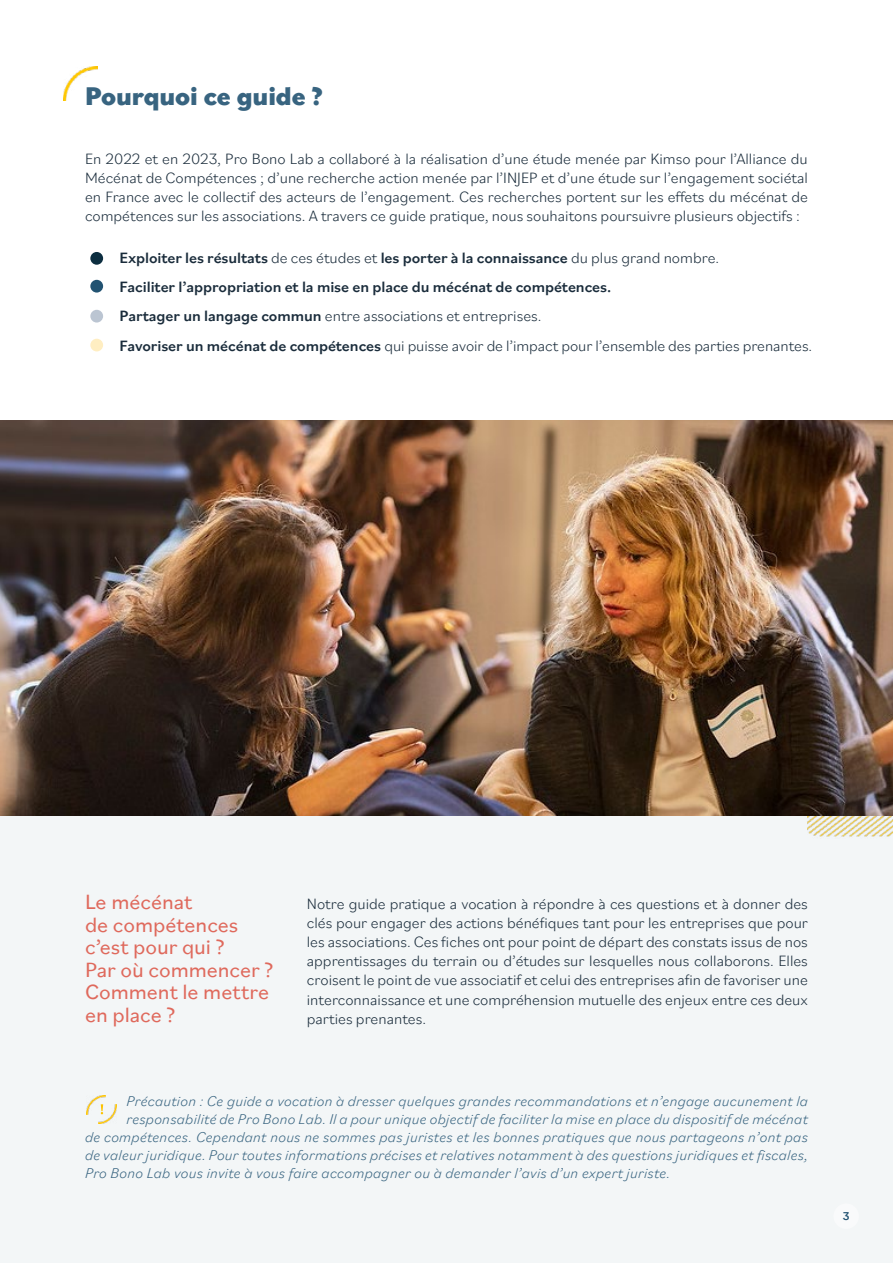
<style>
.page{position:relative;width:893px;height:1263px;background:#fff}
.page>*{position:absolute;margin:0;border:0;box-sizing:border-box;transform-origin:0 0}
.t1{font:800 27px "Bilo";letter-spacing:-.005em;color:#386480}
.t2{font:21.75px/22.5px "Bilo";letter-spacing:-.005em;color:#df695c}
.t3{font:300 15.75px/19px "Bilo";color:#1a2c3b;text-align:justify}
.t4{font:500 15.75px/29.2px "Bilo";letter-spacing:-.005em;color:#1a2c3b}
.t5{font:italic 300 15px "Bilo";letter-spacing:.02em;color:#386480}
.t6{font:500 12px "Bilo";color:#225372}
.s1{font-weight:300}
</style>
<div class="page">
<div style="left:0;top:752px;width:893px;height:511px;background:#f3f6f7"></div>
<img style="left:808px;top:815px;width:85px;height:22px">
<img style="left:0;top:421px;width:893px;height:394px">
<div style="left:833px;top:1203px;width:26px;height:26px;background:#f9fafb;border-radius:50%"></div>
<img style="left:87px;top:1095px;width:18px;height:19px">
<img style="left:99px;top:1104px;width:18px;height:19px">
<svg style="left:101px;top:1104px;width:2px;height:10px"></svg>
<img style="left:64px;top:67px;width:34px;height:34px">
<div style="left:90px;top:252px;width:13px;height:13px;background:#0c2e40;border-radius:50%"></div>
<div style="left:90px;top:310px;width:13px;height:13px;background:#bbc5d2;border-radius:50%"></div>
<div style="left:90px;top:280px;width:13px;height:13px;background:#225372;border-radius:50%"></div>
<div style="left:90px;top:339px;width:13px;height:12px;background:#ffeec2;border-radius:50%"></div>
<h1 class="t1" style="left:85px;top:78px;width:239px">Pourquoi ce guide ?</h1>
<p class="t3" style="left:85px;top:148px;width:724px">En 2022 et en 2023, Pro Bono Lab a collaboré à la réalisation d’une étude menée par Kimso pour l’Alliance du Mécénat de Compétences ; d’une recherche action menée par l’INJEP et d’une étude sur l’engagement sociétal en France avec le collectif des acteurs de l’engagement. Ces recherches portent sur les effets du mécénat de compétences sur les associations. A travers ce guide pratique, nous souhaitons poursuivre plusieurs objectifs :</p>
<p class="t4" style="left:119px;top:242px;width:694px">Exploiter les résultats <span class="s1">de ces études et</span> les porter à la connaissance <span class="s1">du plus grand nombre.<br></span>Faciliter l’appropriation et la mise en place du mécénat de compétences.<br>Partager un langage commun <span class="s1">entre associations et entreprises.<br></span>Favoriser un mécénat de compétences <span class="s1">qui puisse avoir de l’impact pour l’ensemble des parties prenantes.</span></p>
<h2 class="t2" style="left:85px;top:890px;width:190px">Le mécénat<br>de compétences c’est pour qui ?<br>Par où commencer ?<br>Comment le mettre en place ?</h2>
<p class="t3" style="left:307px;top:893px;width:503px">Notre guide pratique a vocation à répondre à ces questions et à donner des clés pour engager des actions bénéfiques tant pour les entreprises que pour les associations. Ces fiches ont pour point de départ des constats issus de nos apprentissages du terrain ou d’études sur lesquelles nous collaborons. Elles croisent le point de vue associatif et celui des entreprises afin de favoriser une interconnaissance et une compréhension mutuelle des enjeux entre ces deux parties prenantes.</p>
<p class="t5" style="left:126px;top:1091px;width:683px">Précaution : Ce guide a vocation à dresser quelques grandes recommandations et n’engage aucunement la</p>
<p class="t5" style="left:126px;top:1109px;width:683px">responsabilité de Pro Bono Lab. Il a pour unique objectif de faciliter la mise en place du dispositif de mécénat</p>
<p class="t5" style="left:85px;top:1127px;width:724px">de compétences. Cependant nous ne sommes pas juristes et les bonnes pratiques que nous partageons n’ont pas</p>
<p class="t5" style="left:85px;top:1145px;width:724px">de valeur juridique. Pour toutes informations précises et relatives notamment à des questions juridiques et fiscales,</p>
<p class="t5" style="left:85px;top:1163px;width:587px">Pro Bono Lab vous invite à vous faire accompagner ou à demander l’avis d’un expert juriste.</p>
<p class="t6" style="left:843px;top:1208px;width:8px">3</p>
</div>
